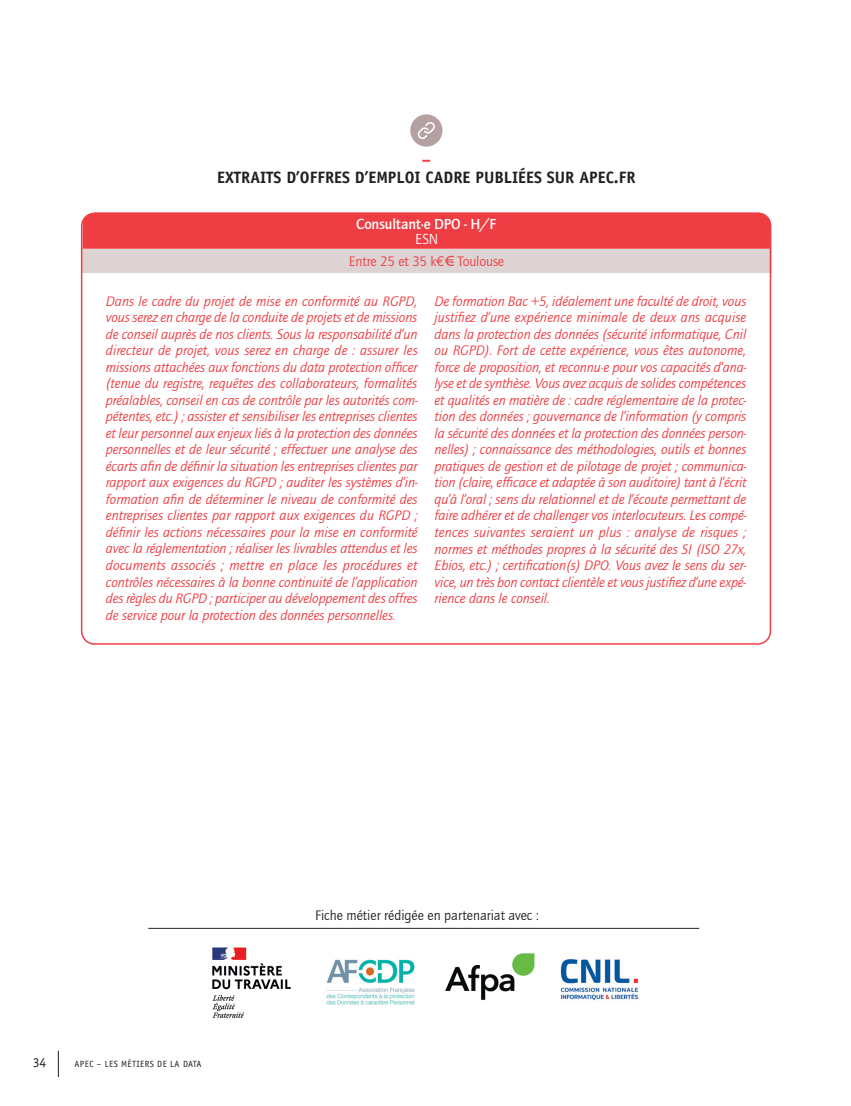
<style>
.page{position:relative;width:851px;height:1106px;background:#fff}
.page>*{position:absolute;margin:0;border:0;box-sizing:border-box;transform-origin:0 0}
.t1{font:700 16.5px "Officina Sans";color:#231f20}
.t2{font:700 16.5px "Officina Sans";color:#ee3d43}
.t3{font:700 15px "Quay Itc T";letter-spacing:-.01em;color:#fff}
.t4{font:15px "Quay Itc T";color:#fff}
.t5{font:italic 14.25px/16.5px "Quay Itc T";letter-spacing:-.005em;color:#ee3d43;text-align:justify}
.t6{font:14.25px "Quay Itc T";color:#231f20}
.t7{font:14.25px "Quay Itc T";letter-spacing:-.01em;color:#ee3d43}
.t8{font:13.5px "Officina Sans";color:#231f20}
.t9{font:9px "Officina Sans";letter-spacing:.04em;color:#231f20}
.s1{font-family:"Euro Mono"}
</style>
<div class="page">
<svg style="left:58px;top:1050px;width:1px;height:27px"></svg>
<div style="left:82px;top:249px;width:689px;height:23px;background:#ddd3d2"></div>
<div style="left:83px;top:213px;width:688px;height:36px;background:#ee3d43"></div>
<div style="left:410px;top:114px;width:32px;height:33px;background:#b5a1a2;border-radius:50%"></div>
<svg style="left:418px;top:122px;width:17px;height:17px"></svg>
<img style="left:212px;top:947px;width:79px;height:71px">
<img style="left:326px;top:959px;width:89px;height:46px">
<img style="left:560px;top:959px;width:78px;height:42px">
<img style="left:445px;top:953px;width:90px;height:47px">
<hr style="left:148px;top:928px;width:551px;height:1px;background:#231f20">
<p class="t2" style="left:421px;top:149px;width:11px">–</p>
<p class="t1" style="left:217px;top:167px;width:420px">EXTRAITS D’OFFRES D’EMPLOI CADRE PUBLIÉES SUR APEC.FR</p>
<p class="t3" style="left:356px;top:215px;width:142px">Consultant·e DPO - H/F</p>
<p class="t4" style="left:415px;top:230px;width:25px">ESN</p>
<p class="t7" style="left:349px;top:253px;width:157px">Entre 25 et 35 k<span class="s1">e</span>€ - Toulouse</p>
<p class="t5" style="left:106px;top:293px;width:313px">Dans le cadre du projet de mise en conformité au RGPD, vous serez en charge de la conduite de projets et de missions de conseil auprès de nos clients. Sous la responsabilité d’un directeur de projet, vous serez en charge de : assurer les missions attachées aux fonctions du data protection officer (tenue du registre, requêtes des collaborateurs, formalités préalables, conseil en cas de contrôle par les autorités com&shy;pétentes, etc.) ; assister et sensibiliser les entreprises clientes et leur personnel aux enjeux liés à la protection des données personnelles et de leur sécurité ; effectuer une analyse des écarts afin de définir la situation les entreprises clientes par rapport aux exigences du RGPD ; auditer les systèmes d’in&shy;formation afin de déterminer le niveau de conformité des entreprises clientes par rapport aux exigences du RGPD ; définir les actions nécessaires pour la mise en conformité avec la réglementation ; réaliser les livrables attendus et les documents associés ; mettre en place les procédures et contrôles nécessaires à la bonne continuité de l’application des règles du RGPD ; participer au développement des offres de service pour la protection des données personnelles.</p>
<p class="t5" style="left:434px;top:293px;width:313px">De formation Bac +5, idéalement une faculté de droit, vous justifiez d’une expérience minimale de deux ans acquise dans la protection des données (sécurité informatique, Cnil ou RGPD). Fort de cette expérience, vous êtes autonome, force de proposition, et reconnu·e pour vos capacités d’ana&shy;lyse et de synthèse. Vous avez acquis de solides compétences et qualités en matière de : cadre réglementaire de la protec&shy;tion des données ; gouvernance de l’information (y compris la sécurité des données et la protection des données person&shy;nelles) ; connaissance des méthodologies, outils et bonnes pratiques de gestion et de pilotage de projet ; communica&shy;tion (claire, efficace et adaptée à son auditoire) tant à l’écrit qu’à l’oral ; sens du relationnel et de l’écoute permettant de faire adhérer et de challenger vos interlocuteurs. Les compé&shy;tences suivantes seraient un plus : analyse de risques ; normes et méthodes propres à la sécurité des SI (ISO 27x, Ebios, etc.) ; certification(s) DPO. Vous avez le sens du ser&shy;vice, un très bon contact clientèle et vous justifiez d’une expé&shy;rience dans le conseil.</p>
<p class="t8" style="left:33px;top:1054px;width:15px">34</p>
<p class="t9" style="left:75px;top:1058px;width:128px">APEC – LES MÉTIERS DE LA DATA</p>
<p class="t6" style="left:315px;top:907px;width:225px">Fiche métier rédigée en partenariat avec :</p>
</div>
